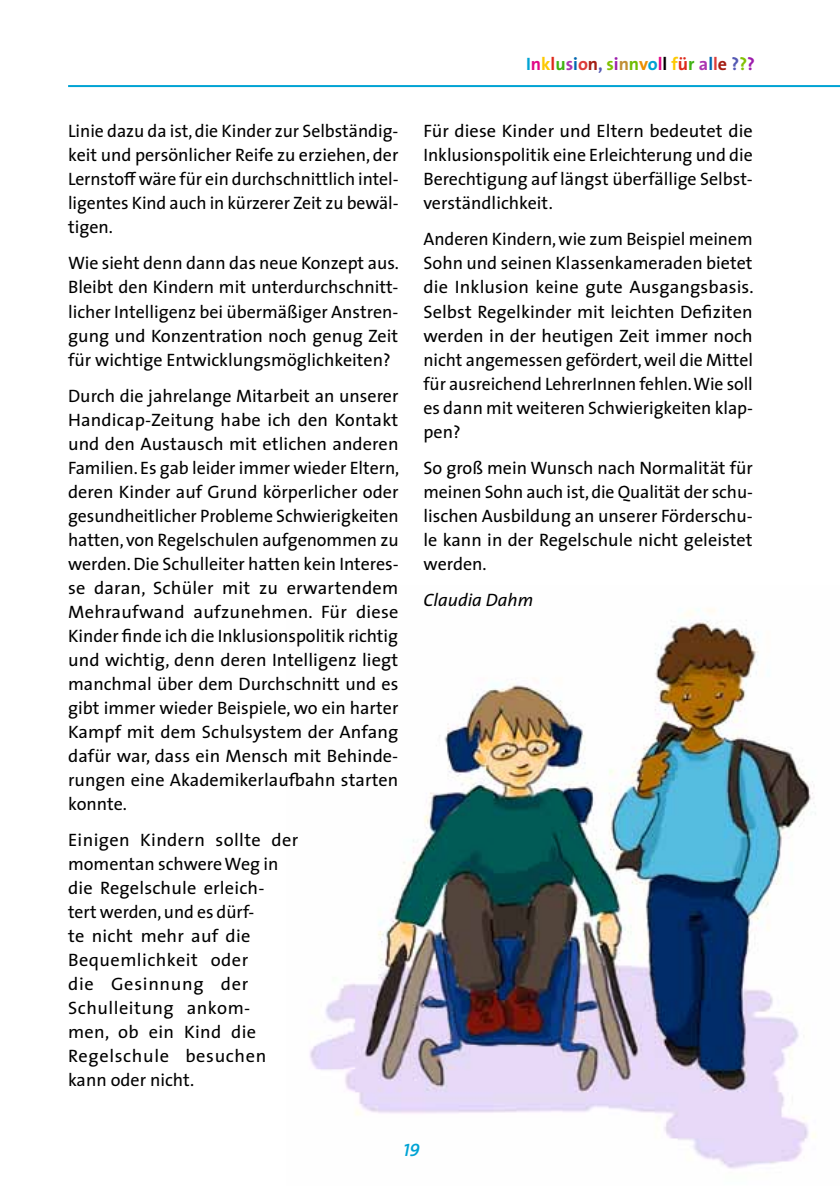
<style>
.page{position:relative;width:840px;height:1191px;background:#fff}
.page>*{position:absolute;margin:0;border:0;box-sizing:border-box;transform-origin:0 0}
.t1{font:18px/24px "The Sans CV";color:#000;text-align:justify}
.t2{font:18px "The Sans CV Bold";color:#00a3d4}
.t3{font:italic 18px "The Sans CV";color:#000}
.t4{font:italic 18px "The Sans Semi Bold Caps";color:#00a3d4}
.s1{color:#e10686}
.s2{color:#fdc900}
.s3{color:#dd2a1b}
.s4{color:#40b313}
.s5{color:#ab36b1}
.s6{color:#0067b0}
.s7{color:#dd3c39}
.s8{color:#a41e13}
.s9{color:#5459b3}
.s10{color:#81c103}
.s11{color:#9d1dac}
.s12{color:#c08f34}
.s13{color:#6ebc03}
.s14{color:#ec8e00}
.s15{color:#000}
</style>
<div class="page">
<img style="left:309px;top:608px;width:507px;height:561px">
<hr style="left:68px;top:85px;width:771px;height:2px;background:#00a3d4">
<p class="t1" style="left:68px;top:119px;width:332px">Linie dazu da ist, die Kinder zur Selbständig&shy;keit und persönlicher Reife zu erziehen, der Lernstoff wäre für ein durchschnittlich intel&shy;ligentes Kind auch in kürzerer Zeit zu bewäl&shy;tigen.</p>
<p class="t1" style="left:68px;top:251px;width:332px">Wie sieht denn dann das neue Konzept aus.<br>Bleibt den Kindern mit unterdurchschnitt&shy;licher Intelligenz bei übermäßiger Anstren&shy;gung und Konzentration noch genug Zeit für wichtige Entwicklungsmöglichkeiten?</p>
<p class="t1" style="left:68px;top:383px;width:332px">Durch die jahrelange Mitarbeit an unserer Handicap-Zeitung habe ich den Kontakt und den Austausch mit etlichen anderen Familien. Es gab leider immer wieder Eltern, deren Kinder auf Grund körperlicher oder gesundheitlicher Probleme Schwierigkeiten hatten, von Regelschulen aufgenommen zu werden. Die Schulleiter hatten kein Interes&shy;se daran, Schüler mit zu erwartendem Mehraufwand aufzunehmen. Für diese Kinder finde ich die Inklusionspolitik richtig und wichtig, denn deren Intelligenz liegt manchmal über dem Durchschnitt und es gibt immer wieder Beispiele, wo ein harter Kampf mit dem Schulsystem der Anfang dafür war, dass ein Mensch mit Behinde&shy;rungen eine Akademikerlaufbahn starten konnte.</p>
<p class="t1" style="left:68px;top:827px;width:231px;text-align:left">Einigen Kindern sollte der momentan schwere Weg in die Regelschule erleich-<br>tert werden, und es dürf-<br>te nicht mehr auf die<br>Bequemlichkeit oder<br>die Gesinnung der<br>Schulleitung ankom-<br>men, ob ein Kind die<br>Regelschule besuchen kann oder nicht.</p>
<p class="t2" style="left:525px;top:49px;width:230px">I<span class="s1">n</span><span class="s2">k</span><span class="s3">l</span><span class="s4">u</span><span class="s5">s</span><span class="s6">i</span><span class="s7">o</span><span class="s8">n</span><span class="s9">,</span> <span class="s10">s</span><span class="s11">i</span><span class="s12">n</span><span class="s13">n</span><span class="s14">v</span>o<span class="s1">l</span><span class="s15">l</span> <span class="s2">f</span><span class="s3">ü</span><span class="s4">r</span> <span class="s5">a</span><span class="s6">l</span><span class="s7">l</span><span class="s8">e</span> <span class="s9">?</span><span class="s10">?</span><span class="s11">?</span></p>
<p class="t1" style="left:423px;top:119px;width:331px">Für diese Kinder und Eltern bedeutet die Inklusionspolitik eine Erleichterung und die Berechtigung auf längst überfällige Selbst&shy;verständlichkeit.</p>
<p class="t1" style="left:423px;top:227px;width:331px">Anderen Kindern, wie zum Beispiel meinem Sohn und seinen Klassenkameraden bietet die Inklusion keine gute Ausgangsbasis.<br>Selbst Regelkinder mit leichten Defiziten werden in der heutigen Zeit immer noch nicht angemessen gefördert, weil die Mittel für ausreichend LehrerInnen fehlen. Wie soll es dann mit weiteren Schwierigkeiten klap&shy;pen?</p>
<p class="t1" style="left:423px;top:455px;width:331px">So groß mein Wunsch nach Normalität für meinen Sohn auch ist, die Qualität der schu&shy;lischen Ausbildung an unserer Förderschu&shy;le kann in der Regelschule nicht geleistet werden.</p>
<p class="t3" style="left:423px;top:584px;width:111px">Claudia Dahm</p>
<p class="t4" style="left:403px;top:1134px;width:18px">19</p>
</div>
